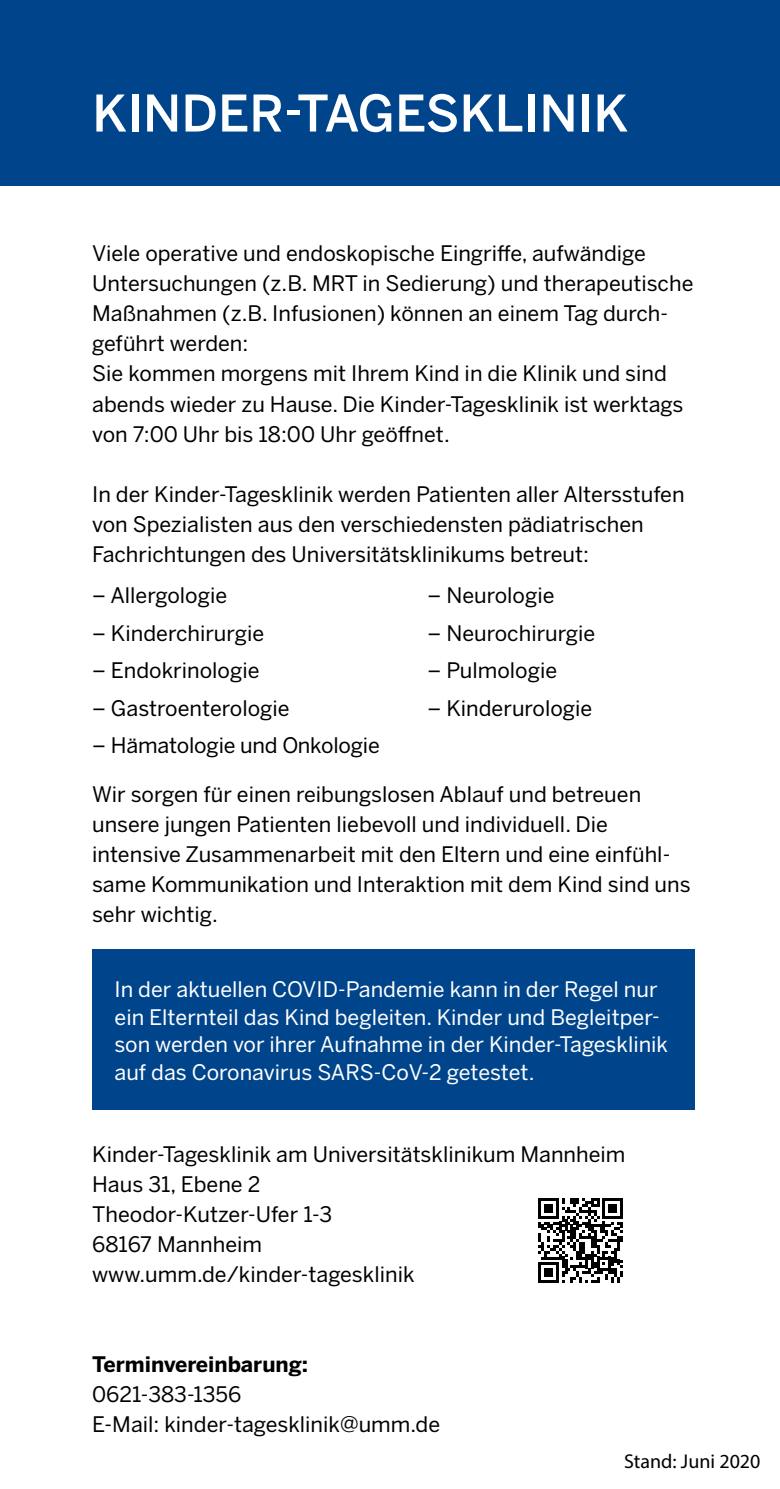
<style>
.page{position:relative;width:780px;height:1489px;background:#fff}
.page>*{position:absolute;margin:0;border:0;box-sizing:border-box;transform-origin:0 0}
.t1{font:500 50px "Benton Sans";color:#fff}
.t2{font:21.25px/30px "Benton Sans";color:#000}
.t3{font:21.25px/27.5px "Benton Sans";color:#fff}
.t4{font:700 21.25px "Benton Sans";color:#000}
.t5{font:20px "Myriad Pro";color:#000}
</style>
<div class="page">
<div style="left:0;top:0;width:780px;height:185px;background:#00458b"></div>
<div style="left:92px;top:949px;width:602px;height:161px;background:#00458b"></div>
<svg style="left:538px;top:1198px;width:85px;height:84px"></svg>
<h1 class="t1" style="left:92px;top:83px;width:538px">KINDER-TAGESKLINIK</h1>
<p class="t2" style="left:92px;top:239px;width:602px">Viele operative und endoskopische Eingriffe, aufwändige Untersuchungen (z.B. MRT in Sedierung) und therapeutische Maßnahmen (z.B. Infusionen) können an einem Tag durch&shy;geführt werden:<br>Sie kommen morgens mit Ihrem Kind in die Klinik und sind abends wieder zu Hause. Die Kinder-Tagesklinik ist werktags von 7:00 Uhr bis 18:00 Uhr geöffnet.</p>
<p class="t2" style="left:92px;top:479px;width:594px">In der Kinder-Tagesklinik werden Patienten aller Altersstufen von Spezialisten aus den verschiedensten pädiatrischen<br>Fachrichtungen des Universitätsklinikums betreut:</p>
<p class="t2" style="left:92px;top:580px;width:136px">– Allergologie</p>
<p class="t2" style="left:92px;top:618px;width:173px">– Kinderchirurgie</p>
<p class="t2" style="left:92px;top:655px;width:169px">– Endokrinologie</p>
<p class="t2" style="left:92px;top:693px;width:199px">– Gastroenterologie</p>
<p class="t2" style="left:92px;top:730px;width:289px">– Hämatologie und Onkologie</p>
<p class="t2" style="left:427px;top:580px;width:128px">– Neurologie</p>
<p class="t2" style="left:427px;top:618px;width:169px">– Neurochirurgie</p>
<p class="t2" style="left:427px;top:655px;width:131px">– Pulmologie</p>
<p class="t2" style="left:427px;top:693px;width:166px">– Kinderurologie</p>
<p class="t2" style="left:92px;top:779px;width:600px">Wir sorgen für einen reibungslosen Ablauf und betreuen unsere jungen Patienten liebevoll und individuell. Die intensive Zusammenarbeit mit den Eltern und eine einfühl&shy;same Kommunikation und Interaktion mit dem Kind sind uns sehr wichtig.</p>
<p class="t3" style="left:114px;top:975px;width:555px">In der aktuellen COVID-Pandemie kann in der Regel nur ein Elternteil das Kind begleiten. Kinder und Begleitper&shy;son werden vor ihrer Aufnahme in der Kinder-Tagesklinik auf das Coronavirus SARS-CoV-2 getestet.</p>
<p class="t2" style="left:92px;top:1139px;width:535px">Kinder-Tagesklinik am Universitätsklinikum Mannheim<br>Haus 31, Ebene 2<br>Theodor-Kutzer-Ufer 1-3<br>68167 Mannheim<br>www.umm.de/kinder-tagesklinik</p>
<p class="t4" style="left:92px;top:1350px;width:217px">Terminvereinbarung:</p>
<p class="t2" style="left:92px;top:1379px;width:349px">0621-383-1356<br>E-Mail: kinder-tagesklinik@umm.de</p>
<p class="t5" style="left:624px;top:1448px;width:138px">Stand: Juni 2020</p>
</div>
